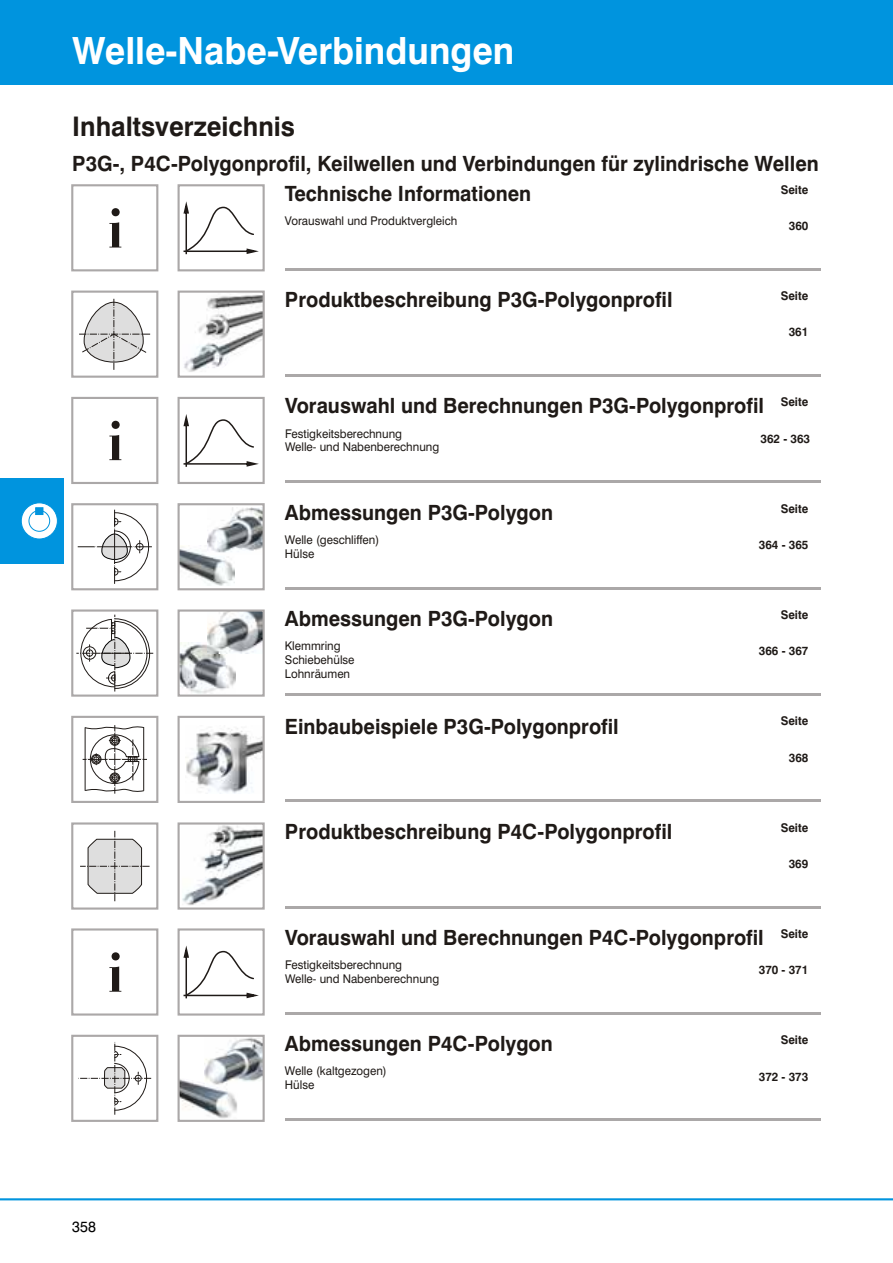
<style>
.page{position:relative;width:893px;height:1263px;background:#fff}
.page>*{position:absolute;margin:0;border:0;box-sizing:border-box;transform-origin:0 0}
.t1{font:700 condensed 58.65px "Bauer Bodoni BT";color:#1f1a17}
.t2{font:700 37.5px "Swiss 721 BT";color:#fff;scale:.96 1}
.t3{font:700 27px "Swiss 721 BT";color:#1f1a17;scale:.96 1}
.t4{font:700 21px/29.7px "Swiss 721 BT";color:#1f1a17;scale:.96 1}
.t5{font:15px "Swiss 721 BT";color:#000;scale:.96 1}
.t6{font:12px/13.8px "Swiss 721 BT";color:#1f1a17;scale:.96 1}
.t7{font:700 12px "Swiss 721 BT";color:#1f1a17;scale:.96 1}
</style>
<div class="page">
<svg style="left:78px;top:1042px;width:73px;height:73px"></svg>
<div style="left:0;top:0;width:893px;height:85px;background:#0094de"></div>
<hr style="left:0;top:1198px;width:893px;height:2px;background:#0094de">
<div style="left:0;top:478px;width:64px;height:85px;background:#0094de"></div>
<svg style="left:21px;top:502px;width:37px;height:37px"></svg>
<div style="left:29px;top:510px;width:21px;height:22px;background:#fff;border:1px solid #0094de;border-radius:50%"></div>
<div style="left:35px;top:507px;width:8px;height:8px;background:#0094de;border:1px solid #0094de"></div>
<hr style="left:285px;top:268px;width:536px;height:2px;background:#aba8a8">
<hr style="left:285px;top:374px;width:536px;height:3px;background:#aba8a8">
<hr style="left:285px;top:481px;width:536px;height:2px;background:#aba8a8">
<hr style="left:285px;top:587px;width:536px;height:2px;background:#aba8a8">
<hr style="left:285px;top:693px;width:536px;height:3px;background:#aba8a8">
<hr style="left:285px;top:800px;width:536px;height:2px;background:#aba8a8">
<hr style="left:285px;top:906px;width:536px;height:2px;background:#aba8a8">
<hr style="left:285px;top:1012px;width:536px;height:2px;background:#aba8a8">
<hr style="left:285px;top:1119px;width:536px;height:2px;background:#aba8a8">
<div style="left:71px;top:184px;width:87px;height:87px;border:2px solid #aba8a8"></div>
<div style="left:178px;top:184px;width:87px;height:87px;border:2px solid #aba8a8"></div>
<div style="left:71px;top:291px;width:87px;height:87px;border:2px solid #aba8a8"></div>
<img style="left:184px;top:295px;width:78px;height:77px">
<div style="left:178px;top:291px;width:87px;height:87px;border:2px solid #aba8a8"></div>
<img style="left:182px;top:825px;width:80px;height:80px">
<div style="left:178px;top:822px;width:87px;height:88px;border:2px solid #aba8a8"></div>
<div style="left:71px;top:397px;width:87px;height:87px;border:2px solid #aba8a8"></div>
<div style="left:178px;top:397px;width:87px;height:87px;border:2px solid #aba8a8"></div>
<div style="left:71px;top:503px;width:87px;height:87px;border:2px solid #aba8a8"></div>
<div style="left:71px;top:609px;width:87px;height:88px;border:2px solid #aba8a8"></div>
<div style="left:71px;top:716px;width:87px;height:87px;border:2px solid #aba8a8"></div>
<div style="left:71px;top:822px;width:87px;height:88px;border:2px solid #aba8a8"></div>
<div style="left:71px;top:928px;width:87px;height:87px;border:2px solid #aba8a8"></div>
<div style="left:71px;top:1035px;width:87px;height:87px;border:2px solid #aba8a8"></div>
<div style="left:178px;top:928px;width:87px;height:87px;border:2px solid #aba8a8"></div>
<img style="left:185px;top:728px;width:77px;height:65px">
<div style="left:178px;top:716px;width:87px;height:87px;border:2px solid #aba8a8"></div>
<svg style="left:183px;top:201px;width:76px;height:53px"></svg>
<svg style="left:183px;top:414px;width:76px;height:53px"></svg>
<svg style="left:183px;top:945px;width:76px;height:53px"></svg>
<svg style="left:79px;top:298px;width:71px;height:72px"></svg>
<svg style="left:80px;top:831px;width:70px;height:70px"></svg>
<hr style="left:83px;top:759px;width:64px;height:1px;background:#1f1a17">
<hr style="left:115px;top:725px;width:1px;height:69px;background:#1f1a17">
<svg style="left:85px;top:725px;width:59px;height:68px"></svg>
<hr style="left:78px;top:546px;width:74px;height:1px;background:#1f1a17">
<hr style="left:114px;top:510px;width:1px;height:74px;background:#1f1a17">
<svg style="left:95px;top:512px;width:54px;height:69px"></svg>
<svg style="left:76px;top:615px;width:77px;height:76px"></svg>
<img style="left:181px;top:546px;width:53px;height:40px">
<img style="left:207px;top:507px;width:55px;height:48px">
<div style="left:178px;top:503px;width:87px;height:87px;border:2px solid #aba8a8"></div>
<img style="left:181px;top:642px;width:54px;height:52px">
<img style="left:208px;top:612px;width:54px;height:41px">
<div style="left:178px;top:609px;width:87px;height:88px;border:2px solid #aba8a8"></div>
<img style="left:205px;top:1038px;width:57px;height:44px">
<img style="left:181px;top:1078px;width:56px;height:41px">
<div style="left:178px;top:1035px;width:87px;height:87px;border:2px solid #aba8a8"></div>
<h2 class="t2" style="left:72px;top:35px;width:462px">Welle-Nabe-Verbindungen</h2>
<p class="t3" style="left:72px;top:116px;width:234px">Inhaltsverzeichnis</p>
<p class="t4" style="left:285px;top:150px;width:558px;text-indent:-213px">P3G-, P4C-Polygonprofil, Keilwellen und Verbindungen für zylindrische Wellen<br>Technische Informationen</p>
<p class="t6" style="left:285px;top:215px;width:181px">Vorauswahl und Produktvergleich</p>
<p class="t7" style="left:781px;top:185px;width:30px">Seite</p>
<h1 class="t1" style="left:108px;top:203px;width:16px">i</h1>
<p class="t7" style="left:789px;top:221px;width:22px">360</p>
<h1 class="t1" style="left:108px;top:416px;width:16px">i</h1>
<h1 class="t1" style="left:108px;top:947px;width:16px">i</h1>
<p class="t5" style="left:72px;top:1221px;width:26px">358</p>
<p class="t4" style="left:285px;top:287px;width:405px">Produktbeschreibung P3G-Polygonprofil</p>
<p class="t7" style="left:781px;top:291px;width:30px">Seite</p>
<p class="t7" style="left:789px;top:327px;width:22px">361</p>
<p class="t7" style="left:781px;top:397px;width:30px">Seite</p>
<p class="t4" style="left:285px;top:393px;width:500px">Vorauswahl und Berechnungen P3G-Polygonprofil</p>
<p class="t6" style="left:285px;top:428px;width:162px">Festigkeitsberechnung<br>Welle- und Nabenberechnung</p>
<p class="t7" style="left:760px;top:434px;width:53px">362 - 363</p>
<p class="t4" style="left:285px;top:499px;width:281px">Abmessungen P3G-Polygon</p>
<p class="t6" style="left:285px;top:534px;width:100px">Welle (geschliffen)<br>Hülse</p>
<p class="t7" style="left:781px;top:504px;width:30px">Seite</p>
<p class="t7" style="left:759px;top:540px;width:53px">364 - 365</p>
<p class="t4" style="left:285px;top:606px;width:281px">Abmessungen P3G-Polygon</p>
<p class="t6" style="left:285px;top:654px;width:74px">Schiebehülse<br>Lohnräumen</p>
<p class="t6" style="left:285px;top:640px;width:60px">Klemmring</p>
<p class="t7" style="left:781px;top:610px;width:30px">Seite</p>
<p class="t7" style="left:759px;top:646px;width:53px">366 - 367</p>
<p class="t4" style="left:285px;top:713px;width:349px">Einbaubeispiele P3G-Polygonprofil</p>
<p class="t7" style="left:781px;top:716px;width:30px">Seite</p>
<p class="t7" style="left:789px;top:752px;width:22px">368</p>
<p class="t4" style="left:285px;top:819px;width:405px">Produktbeschreibung P4C-Polygonprofil</p>
<p class="t7" style="left:781px;top:823px;width:30px">Seite</p>
<p class="t7" style="left:789px;top:859px;width:22px">369</p>
<p class="t7" style="left:781px;top:929px;width:30px">Seite</p>
<p class="t4" style="left:285px;top:925px;width:500px">Vorauswahl und Berechnungen P4C-Polygonprofil</p>
<p class="t6" style="left:285px;top:959px;width:162px">Festigkeitsberechnung<br>Welle- und Nabenberechnung</p>
<p class="t7" style="left:759px;top:965px;width:53px">370 - 371</p>
<p class="t4" style="left:285px;top:1031px;width:281px">Abmessungen P4C-Polygon</p>
<p class="t6" style="left:285px;top:1065px;width:108px">Welle (kaltgezogen)<br>Hülse</p>
<p class="t7" style="left:781px;top:1035px;width:30px">Seite</p>
<p class="t7" style="left:759px;top:1071px;width:53px">372 - 373</p>
</div>
